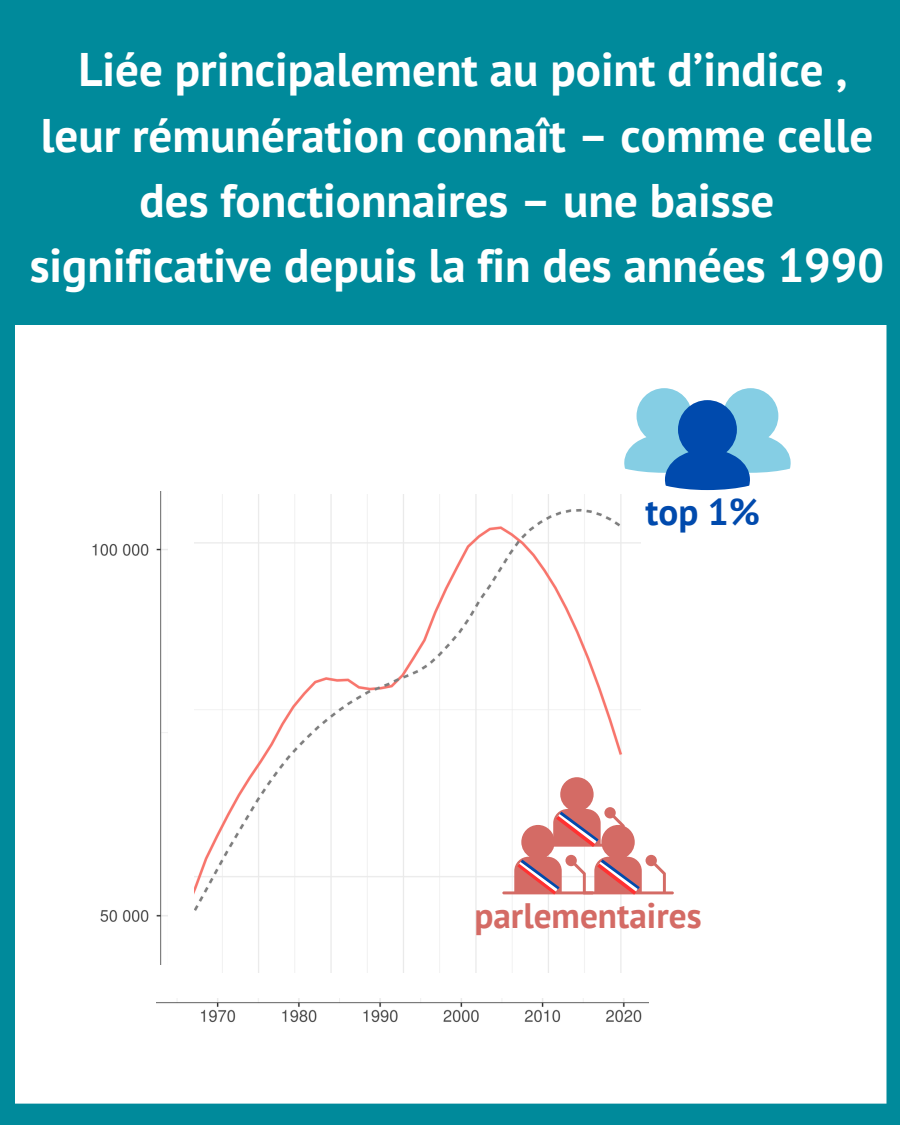
<style>
.page{position:relative;width:900px;height:1125px;background:#fff}
.page>*{position:absolute;margin:0;border:0;box-sizing:border-box;transform-origin:0 0}
.t1{font:700 47px/65.2px "PT Sans";color:#fff;text-align:center}
.t2{font:700 37px "PT Sans";color:#004aad}
.t3{font:700 35.3px "PT Sans";color:#d46b65}
</style>
<div class="page">
<div style="left:0;top:1104px;width:900px;height:21px;background:#008a9b"></div>
<div style="left:15px;top:0;width:885px;height:8px;background:#008a9b"></div>
<div style="left:0;top:0;width:15px;height:1118px;background:#008a9b"></div>
<div style="left:886px;top:8px;width:14px;height:1110px;background:#008a9b"></div>
<div style="left:15px;top:8px;width:884px;height:317px;background:#008a9b"></div>
<img style="left:194px;top:495px;width:447px;height:477px">
<img style="left:92px;top:491px;width:75px;height:474px">
<svg style="left:624px;top:388px;width:167px;height:102px"></svg>
<svg style="left:502px;top:777px;width:172px;height:121px"></svg>
<img style="left:157px;top:998px;width:492px;height:25px">
<p class="t1" style="left:30px;top:36px;width:856px">Liée principalement au point d’indice , leur rémunération connaît – comme celle des fonctionnaires – une baisse significative depuis la fin des années 1990</p>
<p class="t2" style="left:646px;top:487px;width:116px">top 1%</p>
<p class="t3" style="left:474px;top:892px;width:229px">parlementaires</p>
</div>
